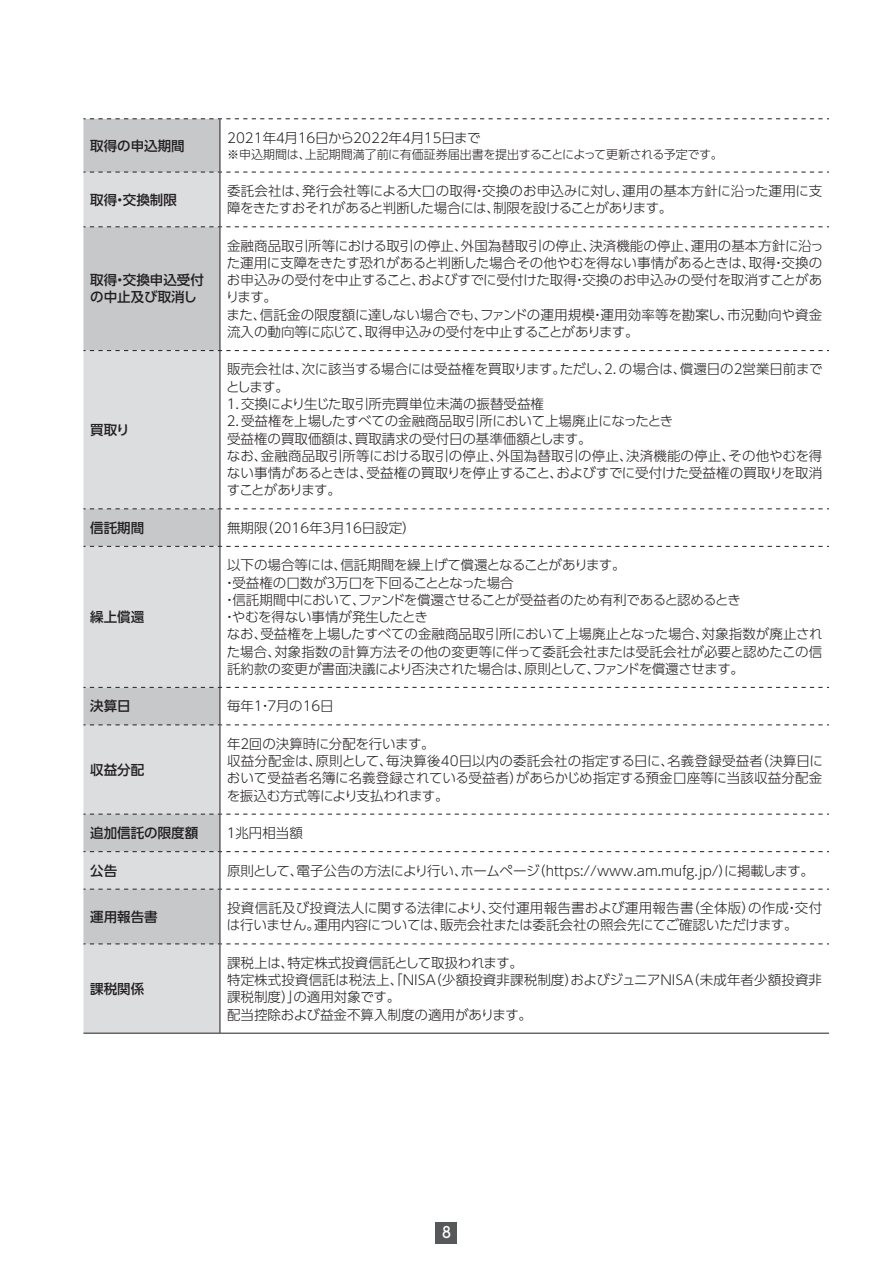
<style>
.page{position:relative;width:893px;height:1263px;background:#fff}
.page>*{position:absolute;margin:0;border:0;box-sizing:border-box;transform-origin:0 0}
.t1{font:500 15px "UD Shin Go Pro";color:#fff;scale:.9 1}
.t2{font:300 13.5px/17.2px "UD Shin Go Pro";color:#231f20}
.t3{font:300 13.5px/17.2px "UD Shin Go Pro";letter-spacing:-.02em;color:#231f20}
.t4{font:500 13.5px/17.2px "UD Shin Go Pro";color:#231f20}
.t5{font:300 13.5px "UD Shin Go Pro";letter-spacing:-.03em;color:#231f20}
.t6{font:300 13.5px "UD Shin Go Pro";letter-spacing:-.025em;color:#231f20}
.t7{font:300 12px "UD Shin Go Pro";letter-spacing:-.015em;color:#231f20}
</style>
<div class="page">
<div style="left:436px;top:1222px;width:21px;height:21px;background:#57585a"></div>
<div style="left:83px;top:119px;width:137px;height:53px;background:#c7c8ca"></div>
<svg style="left:83px;top:173px;width:137px;height:860px;fill:#dcdddf"></svg>
<hr style="left:220px;top:351px;width:1px;height:157px;background:#231f20">
<hr style="left:220px;top:509px;width:1px;height:37px;background:#231f20">
<hr style="left:220px;top:547px;width:1px;height:140px;background:#231f20">
<hr style="left:220px;top:688px;width:1px;height:36px;background:#231f20">
<hr style="left:220px;top:725px;width:1px;height:89px;background:#231f20">
<hr style="left:220px;top:814px;width:1px;height:37px;background:#231f20">
<hr style="left:220px;top:852px;width:1px;height:37px;background:#231f20">
<hr style="left:220px;top:889px;width:1px;height:54px;background:#231f20">
<hr style="left:220px;top:944px;width:1px;height:89px;background:#231f20">
<hr style="left:83px;top:1033px;width:137px;height:1px;background:#231f20">
<hr style="left:220px;top:1033px;width:609px;height:1px;background:#231f20">
<hr style="left:220px;top:227px;width:1px;height:123px;background:#231f20">
<svg style="left:83px;top:508px;width:746px;height:1px"></svg>
<svg style="left:83px;top:546px;width:746px;height:1px"></svg>
<svg style="left:83px;top:687px;width:746px;height:1px"></svg>
<svg style="left:83px;top:724px;width:746px;height:1px"></svg>
<svg style="left:83px;top:814px;width:746px;height:1px"></svg>
<svg style="left:83px;top:851px;width:746px;height:1px"></svg>
<svg style="left:83px;top:889px;width:746px;height:1px"></svg>
<svg style="left:83px;top:943px;width:746px;height:1px"></svg>
<hr style="left:220px;top:119px;width:1px;height:53px;background:#231f20">
<hr style="left:220px;top:172px;width:1px;height:54px;background:#231f20">
<svg style="left:83px;top:118px;width:746px;height:1px"></svg>
<svg style="left:83px;top:172px;width:746px;height:1px"></svg>
<svg style="left:83px;top:226px;width:746px;height:1px"></svg>
<svg style="left:83px;top:350px;width:746px;height:1px"></svg>
<p class="t4" style="left:90px;top:136px;width:96px">取得の申込期間</p>
<p class="t3" style="left:227px;top:128px;width:255px">2021年４月16日から2022年４月15日まで</p>
<p class="t7" style="left:227px;top:144px;width:497px">※申込期間は、上記期間満了前に有価証券届出書を提出することによって更新される予定です。</p>
<p class="t4" style="left:90px;top:190px;width:88px">取得・交換制限</p>
<p class="t3" style="left:227px;top:182px;width:597px">委託会社は、発行会社等による大口の取得・交換のお申込みに対し、運用の基本方針に沿った運用に支障をきたすおそれがあると判断した場合には、制限を設けることがあります。</p>
<p class="t4" style="left:90px;top:271px;width:115px">取得・交換申込受付の中止及び取消し</p>
<p class="t4" style="left:90px;top:421px;width:41px">買取り</p>
<p class="t2" style="left:226px;top:236px;width:599px">金融商品取引所等における取引の停止、外国為替取引の停止、決済機能の停止、運用の基本方針に沿った運用に支障をきたす恐れがあると判断した場合その他やむを得ない事情があるときは、取得・交換のお申込みの受付を中止すること、およびすでに受付けた取得・交換のお申込みの受付を取消すことがあります。<br>また、信託金の限度額に達しない場合でも、ファンドの運用規模・運用効率等を勘案し、市況動向や資金流入の動向等に応じて、取得申込みの受付を中止することがあります。</p>
<p class="t2" style="left:225px;top:360px;width:599px">販売会社は、次に該当する場合には受益権を買取ります。ただし、２．の場合は、償還日の２営業日前までとします。<br>１．交換により生じた取引所売買単位未満の振替受益権<br>２．受益権を上場したすべての金融商品取引所において上場廃止になったとき<br>受益権の買取価額は、買取請求の受付日の基準価額とします。<br>なお、金融商品取引所等における取引の停止、外国為替取引の停止、決済機能の停止、その他やむを得ない事情があるときは、受益権の買取りを停止すること、およびすでに受付けた受益権の買取りを取消すことがあります。</p>
<p class="t4" style="left:90px;top:519px;width:55px">信託期間</p>
<p class="t2" style="left:227px;top:518px;width:190px">無期限（2016年３月16日設定）</p>
<p class="t4" style="left:90px;top:608px;width:55px">繰上償還</p>
<p class="t3" style="left:227px;top:556px;width:400px">以下の場合等には、信託期間を繰上げて償還となることがあります。</p>
<p class="t5" style="left:223px;top:571px;width:292px">・受益権の口数が３万口を下回ることとなった場合</p>
<p class="t5" style="left:223px;top:589px;width:519px">・信託期間中において、ファンドを償還させることが受益者のため有利であると認めるとき</p>
<p class="t2" style="left:223px;top:608px;width:206px">・やむを得ない事情が発生したとき</p>
<p class="t2" style="left:227px;top:625px;width:597px">なお、受益権を上場したすべての金融商品取引所において上場廃止となった場合、対象指数が廃止され</p>
<p class="t2" style="left:227px;top:642px;width:597px">た場合、対象指数の計算方法その他の変更等に伴って委託会社または受託会社が必要と認めたこの信</p>
<p class="t6" style="left:227px;top:658px;width:518px">託約款の変更が書面決議により否決された場合は、原則として、ファンドを償還させます。</p>
<p class="t4" style="left:90px;top:697px;width:42px">決算日</p>
<p class="t3" style="left:227px;top:697px;width:108px">毎年１・７月の16日</p>
<p class="t4" style="left:90px;top:760px;width:55px">収益分配</p>
<p class="t2" style="left:227px;top:734px;width:598px">年２回の決算時に分配を行います。<br>収益分配金は、原則として、毎決算後40日以内の委託会社の指定する日に、名義登録受益者（決算日において受益者名簿に名義登録されている受益者）があらかじめ指定する預金口座等に当該収益分配金を振込む方式等により支払われます。</p>
<p class="t4" style="left:90px;top:824px;width:110px">追加信託の限度額</p>
<p class="t2" style="left:225px;top:824px;width:80px">１兆円相当額</p>
<p class="t4" style="left:90px;top:861px;width:28px">公告</p>
<p class="t2" style="left:227px;top:861px;width:588px">原則として、電子公告の方法により行い、ホームページ（https://www.am.mufg.jp/）に掲載します。</p>
<p class="t4" style="left:90px;top:907px;width:69px">運用報告書</p>
<p class="t2" style="left:227px;top:899px;width:597px">投資信託及び投資法人に関する法律により、交付運用報告書および運用報告書（全体版）の作成・交付は行いません。運用内容については、販売会社または委託会社の照会先にてご確認いただけます。</p>
<p class="t4" style="left:90px;top:979px;width:55px">課税関係</p>
<p class="t2" style="left:227px;top:954px;width:596px">課税上は、特定株式投資信託として取扱われます。<br>特定株式投資信託は税法上、「ＮＩＳＡ（少額投資非課税制度）およびジュニアＮＩＳＡ（未成年者少額投資非課税制度）」の適用対象です。<br>配当控除および益金不算入制度の適用があります。</p>
<p class="t1" style="left:442px;top:1220px;width:11px">8</p>
</div>
